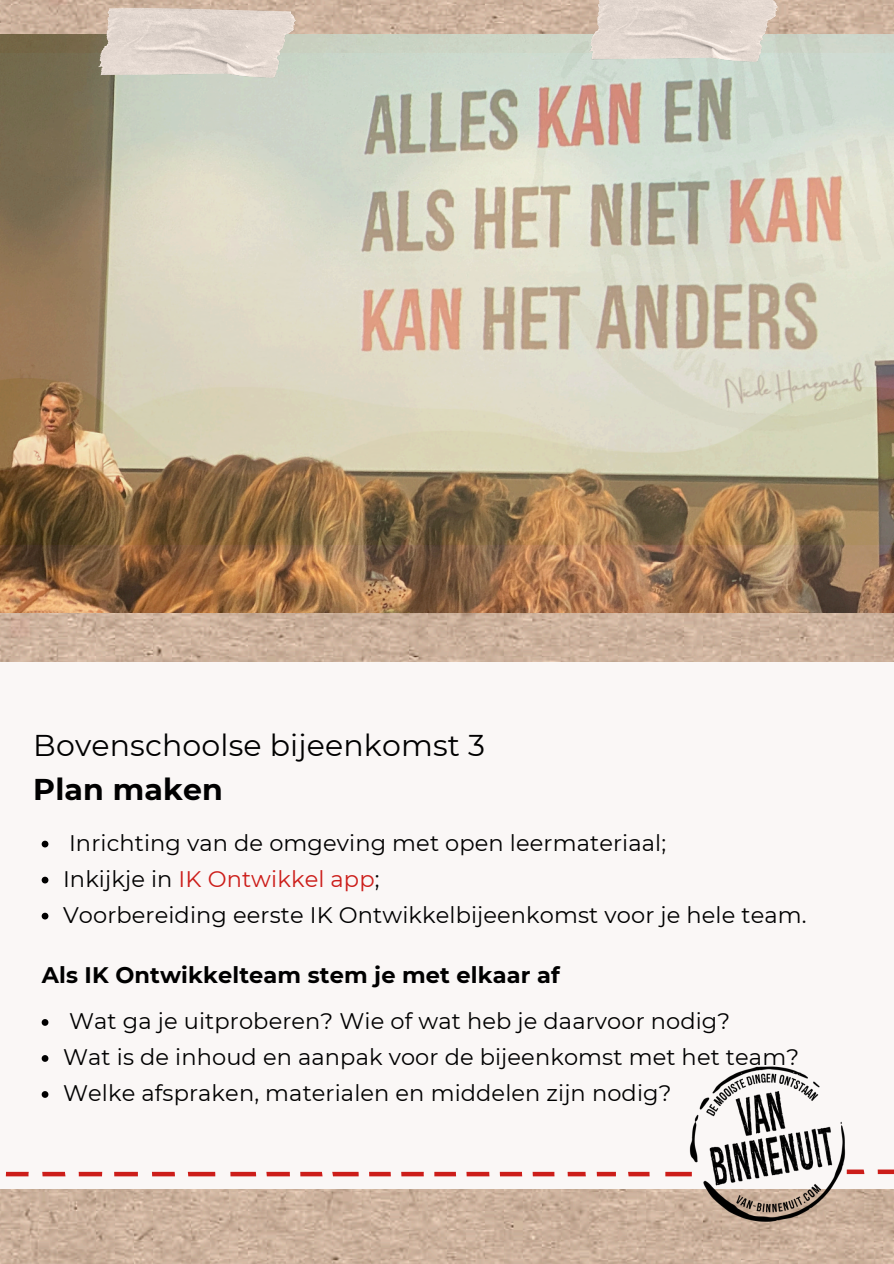
<style>
.page{position:relative;width:894px;height:1264px;background:#fff}
.page>*{position:absolute;margin:0;border:0;box-sizing:border-box;transform-origin:0 0}
.t1{font:30px/43.8px "Montserrat";letter-spacing:.005em;color:#000}
.t2{font:22.5px "Montserrat";letter-spacing:.005em;color:#000}
.t3{font:700 22.5px "Montserrat";letter-spacing:.005em;color:#000}
.t4{font:22.5px "Montserrat";letter-spacing:.005em;color:#cc1d19}
.s1{font-weight:700}
.s2{color:#000}
</style>
<div class="page">
<img style="left:0;top:0;width:893px;height:1263px">
<div style="left:0;top:662px;width:893px;height:526px;background:#faf7f6"></div>
<svg style="left:42px;top:1019px;width:6px;height:6px"></svg>
<svg style="left:42px;top:1055px;width:6px;height:6px"></svg>
<svg style="left:42px;top:1091px;width:6px;height:6px"></svg>
<img style="left:0;top:34px;width:893px;height:578px">
<img style="left:589px;top:0;width:188px;height:62px">
<img style="left:98px;top:9px;width:197px;height:68px">
<svg style="left:42px;top:840px;width:6px;height:7px"></svg>
<svg style="left:42px;top:876px;width:6px;height:7px"></svg>
<svg style="left:42px;top:912px;width:6px;height:7px"></svg>
<svg style="left:6px;top:1171px;width:23px;height:5px"></svg>
<svg style="left:42px;top:1171px;width:23px;height:5px"></svg>
<svg style="left:114px;top:1171px;width:24px;height:5px"></svg>
<svg style="left:152px;top:1171px;width:23px;height:5px"></svg>
<svg style="left:188px;top:1171px;width:27px;height:5px"></svg>
<svg style="left:230px;top:1171px;width:26px;height:5px"></svg>
<svg style="left:300px;top:1171px;width:22px;height:5px"></svg>
<svg style="left:332px;top:1171px;width:26px;height:5px"></svg>
<svg style="left:369px;top:1171px;width:22px;height:5px"></svg>
<svg style="left:434px;top:1171px;width:22px;height:5px"></svg>
<svg style="left:466px;top:1171px;width:23px;height:5px"></svg>
<svg style="left:499px;top:1171px;width:23px;height:5px"></svg>
<svg style="left:532px;top:1171px;width:22px;height:5px"></svg>
<svg style="left:596px;top:1171px;width:19px;height:5px"></svg>
<svg style="left:628px;top:1171px;width:21px;height:5px"></svg>
<svg style="left:665px;top:1171px;width:18px;height:5px"></svg>
<svg style="left:567px;top:1171px;width:18px;height:5px"></svg>
<svg style="left:401px;top:1171px;width:22px;height:5px"></svg>
<svg style="left:266px;top:1171px;width:24px;height:5px"></svg>
<svg style="left:79px;top:1171px;width:23px;height:5px"></svg>
<svg style="left:877px;top:1169px;width:16px;height:4px"></svg>
<img style="left:683px;top:1066px;width:182px;height:164px">
<p class="t1" style="left:33px;top:723px;width:453px">Bovenschoolse bijeenkomst 3<br><span class="s1">Plan maken</span></p>
<h1 class="t2" style="left:69px;top:829px;width:598px">Inrichting van de omgeving met open leermateriaal;</h1>
<p class="t4" style="left:63px;top:865px;width:318px"><span class="s2">Inkijkje in</span> IK Ontwikkel app<span class="s2">;</span></p>
<p class="t2" style="left:63px;top:901px;width:744px">Voorbereiding eerste IK Ontwikkelbijeenkomst voor je hele team.</p>
<p class="t3" style="left:42px;top:961px;width:519px">Als IK Ontwikkelteam stem je met elkaar af</p>
<p class="t2" style="left:69px;top:1007px;width:662px">Wat ga je uitproberen? Wie of wat heb je daarvoor nodig?</p>
<p class="t2" style="left:63px;top:1043px;width:737px">Wat is de inhoud en aanpak voor de bijeenkomst met het team?</p>
<p class="t2" style="left:63px;top:1079px;width:609px">Welke afspraken, materialen en middelen zijn nodig?</p>
</div>
